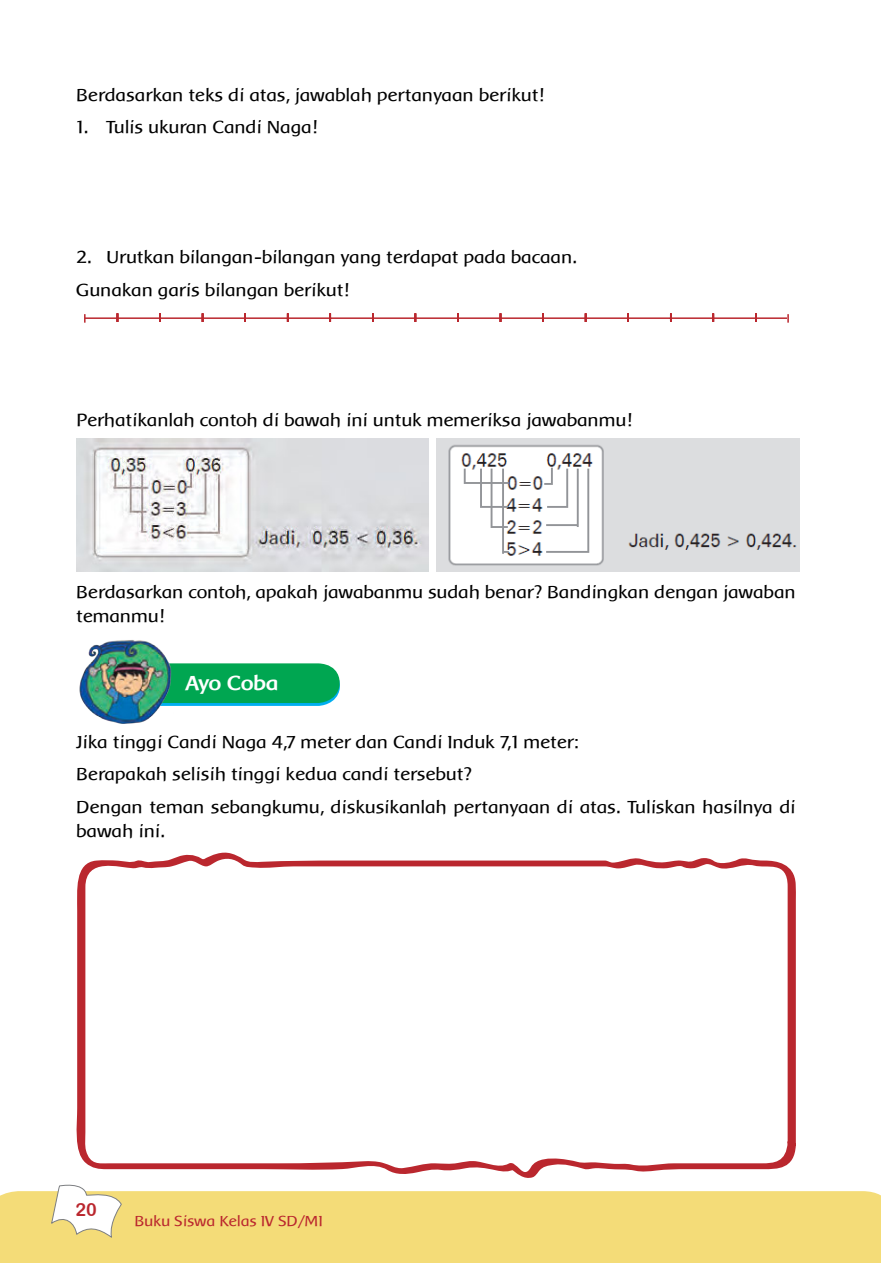
<style>
.page{position:relative;width:881px;height:1263px;background:#fff}
.page>*{position:absolute;margin:0;border:0;box-sizing:border-box;transform-origin:0 0}
.t1{font:700 21px "Baar Metanoia";color:#fff}
.t2{font:18px/32.5px "Baar Metanoia";color:#000}
.t3{font:18px "Arial Rounded MT Bold";color:#ba272e}
.t4{font:15px "Baar Metanoia";color:#ba272e}
</style>
<div class="page">
<div style="left:0;top:1191px;width:880px;height:72px;background:#f4dc78"></div>
<svg style="left:51px;top:1184px;width:71px;height:55px"></svg>
<svg style="left:173px;top:663px;width:167px;height:43px;background:#09a962"></svg>
<img style="left:79px;top:640px;width:94px;height:83px">
<img style="left:77px;top:438px;width:351px;height:134px">
<img style="left:436px;top:438px;width:363px;height:134px">
<svg style="left:76px;top:852px;width:719px;height:326px"></svg>
<hr style="left:78px;top:317px;width:716px;height:2px;background:#ba272e">
<svg style="left:159px;top:313px;width:2px;height:9px"></svg>
<svg style="left:244px;top:313px;width:2px;height:9px"></svg>
<svg style="left:329px;top:313px;width:2px;height:9px"></svg>
<svg style="left:414px;top:313px;width:2px;height:9px"></svg>
<svg style="left:499px;top:313px;width:2px;height:9px"></svg>
<svg style="left:584px;top:313px;width:2px;height:9px"></svg>
<svg style="left:78px;top:314px;width:8px;height:9px"></svg>
<svg style="left:786px;top:314px;width:8px;height:9px"></svg>
<p class="t2" style="left:77px;top:79px;width:469px">Berdasarkan teks di atas, jawablah pertanyaan berikut!</p>
<p class="t2" style="left:77px;top:111px;width:242px">1. Tulis ukuran Candi Naga!</p>
<p class="t2" style="left:77px;top:241px;width:502px">2. Urutkan bilangan-bilangan yang terdapat pada bacaan.<br>Gunakan garis bilangan berikut!</p>
<p class="t2" style="left:77px;top:404px;width:557px">Perhatikanlah contoh di bawah ini untuk memeriksa jawabanmu!</p>
<p class="t2" style="left:77px;top:580px;width:720px;line-height:24px">Berdasarkan contoh, apakah jawabanmu sudah benar? Bandingkan dengan jawaban temanmu!</p>
<p class="t1" style="left:185px;top:671px;width:94px">Ayo Coba</p>
<p class="t2" style="left:77px;top:726px;width:720px">Jika tinggi Candi Naga 4,7 meter dan Candi Induk 7,1 meter:<br>Berapakah selisih tinggi kedua candi tersebut?<br>Dengan teman sebangkumu, diskusikanlah pertanyaan di atas. Tuliskan hasilnya di</p>
<p class="t2" style="left:77px;top:815px;width:90px">bawah ini.</p>
<p class="t3" style="left:76px;top:1199px;width:23px">20</p>
<p class="t4" style="left:135px;top:1213px;width:190px">Buku Siswa Kelas IV SD/MI</p>
</div>
